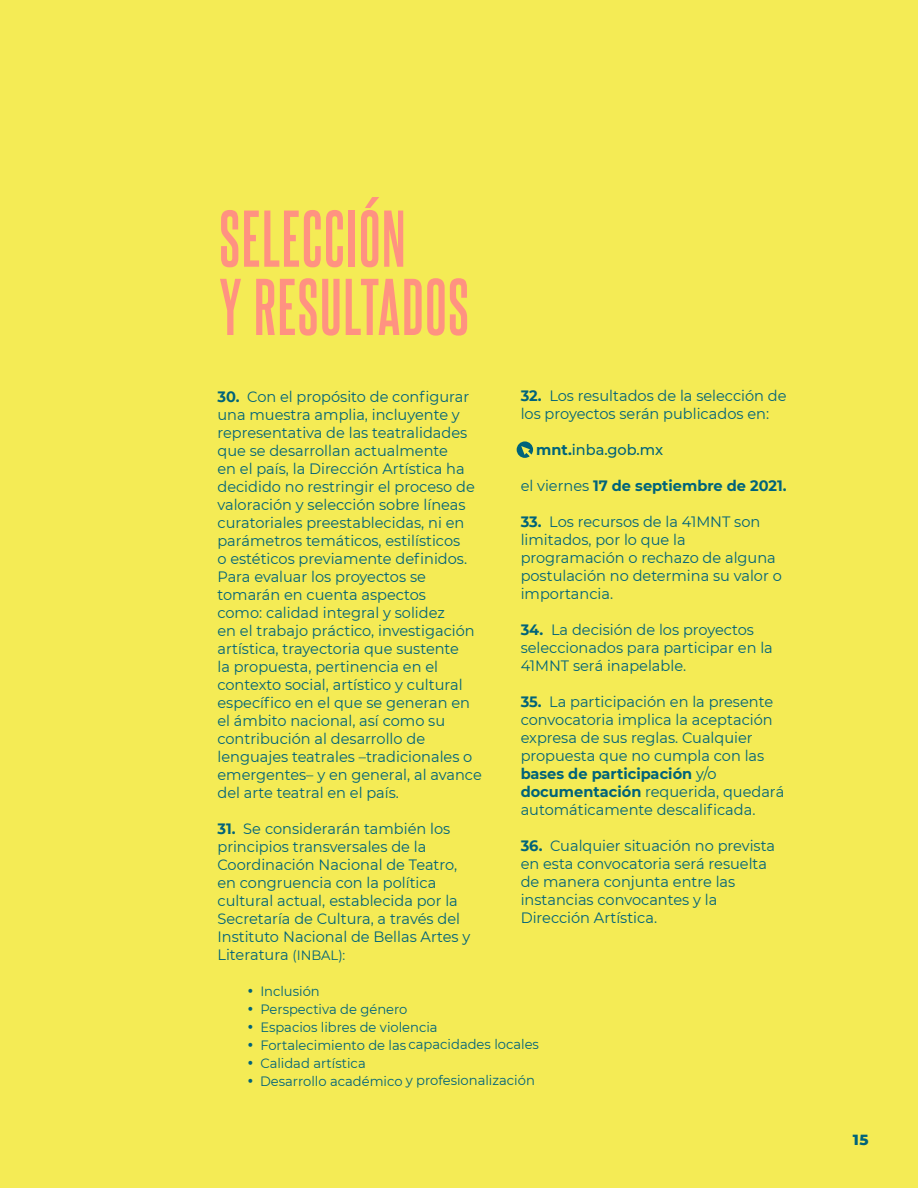
<style>
.page{position:relative;width:918px;height:1188px;background:#f4eb55}
.page>*{position:absolute;margin:0;border:0;box-sizing:border-box;transform-origin:0 0}
.t1{font:700 68.25px/68.2px "Steelfish Rg";letter-spacing:.025em;color:#ff9281}
.t2{font:15px/18px "Montserrat";color:#00637a}
.t3{font:700 15px "Montserrat";color:#00637a}
.t4{font:500 15px "Montserrat";color:#00637a}
.t5{font:800 15px "Montserrat";color:#00637a}
.t6{font:13.5px "Montserrat";color:#00637a}
.s1{font-weight:700}
.s2{font-size:13.5px}
.s3{font-weight:400}
</style>
<div class="page">
<svg style="left:517px;top:441px;width:16px;height:17px"></svg>
<h1 class="t1" style="left:219px;top:199px;width:251px">SELECCIÓN<br>Y RESULTADOS</h1>
<p class="t2" style="left:217px;top:387px;width:266px"><span class="s1">30.</span> Con el propósito de configurar una muestra amplia, incluyente y representativa de las teatralidades que se desarrollan actualmente<br>en el país, la Dirección Artística ha decidido no restringir el proceso de valoración y selección sobre líneas curatoriales preestablecidas, ni en parámetros temáticos, estilísticos<br>o estéticos previamente definidos.<br>Para evaluar los proyectos se tomarán en cuenta aspectos<br>como: calidad integral y solidez<br>en el trabajo práctico, investigación artística, trayectoria que sustente<br>la propuesta, pertinencia en el contexto social, artístico y cultural específico en el que se generan en el ámbito nacional, así como su contribución al desarrollo de lenguajes teatrales –tradicionales o emergentes– y en general, al avance del arte teatral en el país.</p>
<p class="t2" style="left:217px;top:819px;width:254px"><span class="s1">31.</span> Se considerarán también los principios transversales de la<br>Coordinación Nacional de Teatro, en congruencia con la política cultural actual, establecida por la<br>Secretaría de Cultura, a través del<br>Instituto Nacional de Bellas Artes y<br>Literatura <span class="s2">(INBAL):</span></p>
<p class="t6" style="left:247px;top:981px;width:74px">• Inclusión</p>
<p class="t6" style="left:247px;top:999px;width:161px">• Perspectiva de género</p>
<p class="t6" style="left:247px;top:1017px;width:192px">• Espacios libres de violencia</p>
<p class="t6" style="left:247px;top:1035px;width:293px">• Fortalecimiento de las capacidades locales</p>
<p class="t6" style="left:247px;top:1053px;width:120px">• Calidad artística</p>
<p class="t6" style="left:247px;top:1071px;width:289px">• Desarrollo académico y profesionalización</p>
<p class="t2" style="left:521px;top:387px;width:267px"><span class="s1">32.</span> Los resultados de la selección de los proyectos serán publicados en:</p>
<p class="t4" style="left:536px;top:440px;width:128px"><span class="s1">mnt.</span>inba.gob.mx</p>
<p class="t3" style="left:521px;top:475px;width:268px"><span class="s3">el viernes</span> 17 de septiembre de 2021.</p>
<p class="t2" style="left:521px;top:513px;width:263px"><span class="s1">33.</span> Los recursos de la 41MNT son limitados, por lo que la programación o rechazo de alguna postulación no determina su valor o importancia.</p>
<p class="t2" style="left:521px;top:621px;width:254px"><span class="s1">34.</span> La decisión de los proyectos seleccionados para participar en la<br>41MNT será inapelable.</p>
<p class="t2" style="left:521px;top:693px;width:265px"><span class="s1">35.</span> La participación en la presente convocatoria implica la aceptación expresa de sus reglas. Cualquier propuesta que no cumpla con las <span class="s1">bases de participación</span> y/o <span class="s1">documentación</span> requerida, quedará automáticamente descalificada.</p>
<p class="t2" style="left:521px;top:837px;width:256px"><span class="s1">36.</span> Cualquier situación no prevista en esta convocatoria será resuelta de manera conjunta entre las instancias convocantes y la<br>Dirección Artística.</p>
<p class="t5" style="left:853px;top:1129px;width:17px">15</p>
</div>
